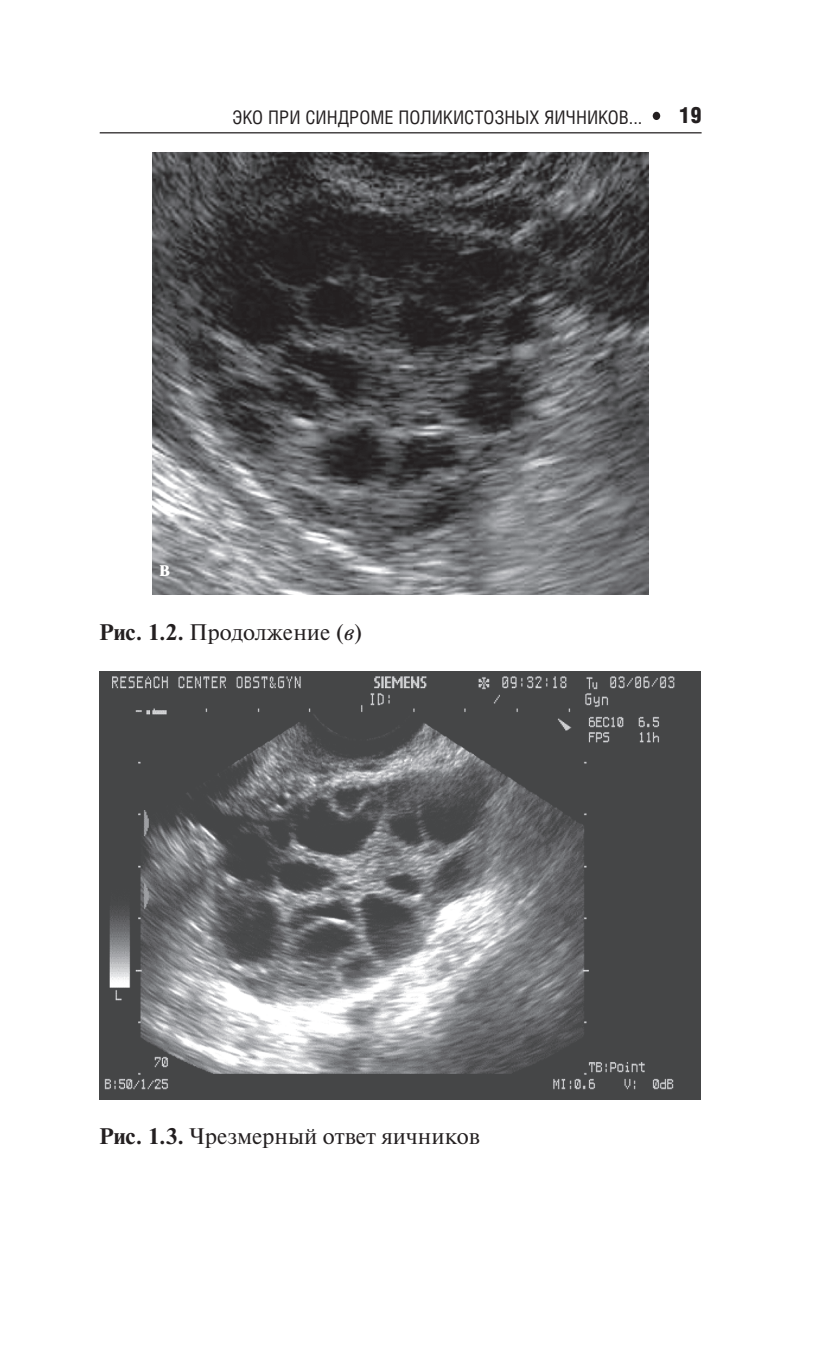
<style>
.page{position:relative;width:815px;height:1347px;background:#fff}
.page>*{position:absolute;margin:0;border:0;box-sizing:border-box;transform-origin:0 0}
.t1{font:22.5px "Newton";color:#231f20}
.t2{font:900 22.5px "Helios Cond";color:#231f20}
.t3{font:700 22.5px "Newton";color:#fff}
.t4{font:18.75px "Helios Cond";color:#231f20}
.s1{font-weight:700}
.s2{font-style:italic}
</style>
<div class="page">
<hr style="left:100px;top:132px;width:602px;height:1px;background:#231f20">
<div style="left:653px;top:112px;width:7px;height:8px;background:#231f20;border-radius:50%"></div>
<img style="left:152px;top:152px;width:496px;height:442px">
<img style="left:100px;top:672px;width:601px;height:427px">
<p class="t4" style="left:232px;top:110px;width:411px">ЭКО ПРИ СИНДРОМЕ ПОЛИКИСТОЗНЫХ ЯИЧНИКОВ...</p>
<p class="t2" style="left:679px;top:107px;width:24px">19</p>
<p class="t3" style="left:159px;top:559px;width:12px">в</p>
<p class="t1" style="left:99px;top:624px;width:265px"><span class="s1">Рис. 1.2.</span> Продолжение (<span class="s2">в</span>)</p>
<p class="t1" style="left:99px;top:1127px;width:382px"><span class="s1">Рис. 1.3.</span> Чрезмерный ответ яичников</p>
</div>
